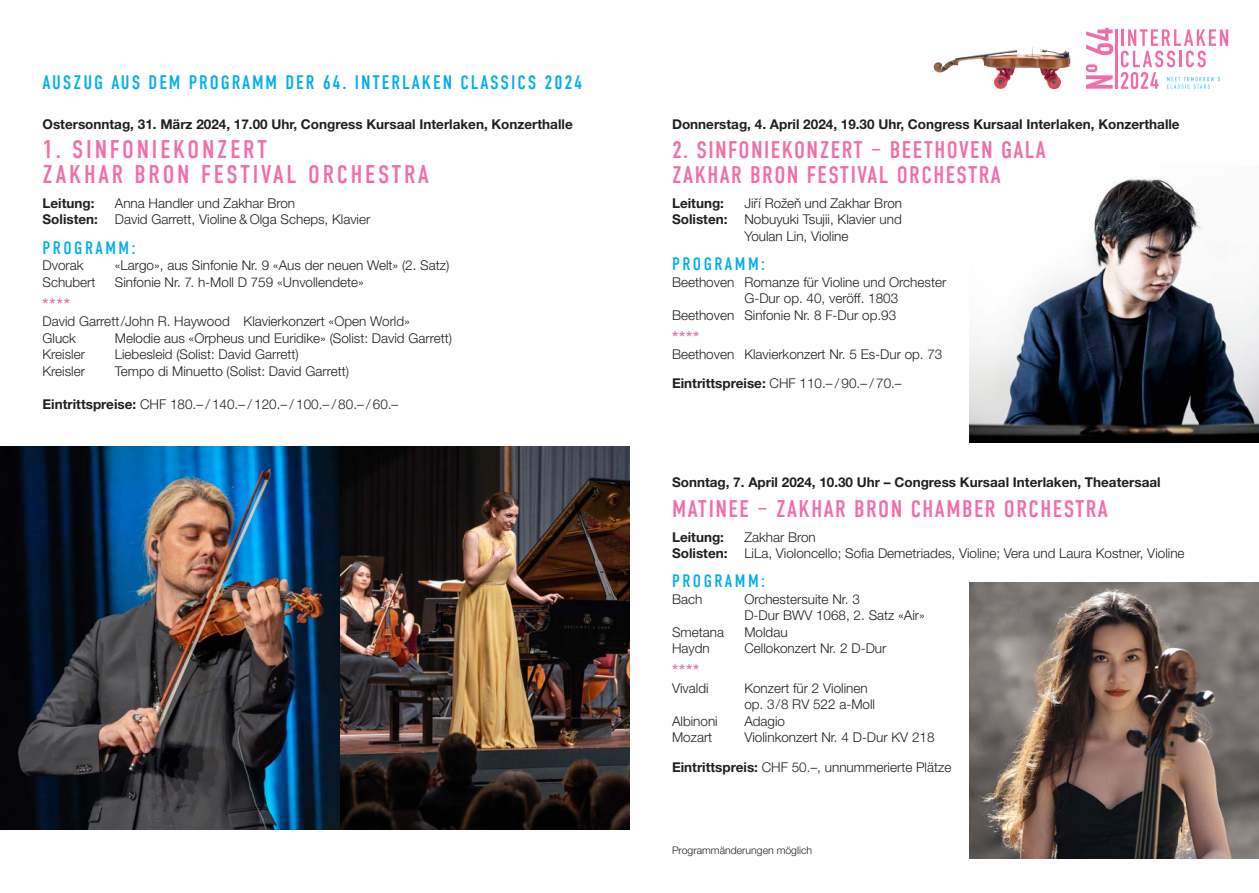
<style>
.page{position:relative;width:1259px;height:893px;background:#fff}
.page>*{position:absolute;margin:0;border:0;box-sizing:border-box;transform-origin:0 0}
.t1{font:25.5px/25px "DIN Condensed";letter-spacing:.11em;color:#f16daa}
.t2{font:24px/25px "DIN Condensed";letter-spacing:.06em;color:#f16daa}
.t3{font:19.5px "DIN Condensed";letter-spacing:.1em;color:#00aeef}
.t4{font:18px "DIN Condensed";letter-spacing:.14em;color:#00aeef}
.t5{font:500 16.5px "Helvetica Neue LT Std";color:#f16daa}
.t6{font:300 13.5px/16.5px "Helvetica Neue LT Std";color:#231f20}
.t7{font:700 13.5px "Helvetica Neue LT Std";color:#231f20}
.t8{font:300 10.5px "Helvetica Neue LT Std";color:#231f20}
.s1{font-weight:700}
</style>
<div class="page">
<img style="left:969px;top:177px;width:290px;height:265px">
<img style="left:933px;top:47px;width:128px;height:42px">
<hr style="left:1115px;top:29px;width:3px;height:60px;background:#f16daa">
<svg style="left:1121px;top:29px;width:107px;height:60px"></svg>
<svg style="left:1085px;top:64px;width:27px;height:25px"></svg>
<svg style="left:1086px;top:28px;width:27px;height:27px"></svg>
<img style="left:0;top:446px;width:629px;height:383px">
<img style="left:969px;top:583px;width:290px;height:276px">
<h3 class="t3" style="left:43px;top:72px;width:541px">AUSZUG AUS DEM PROGRAMM DER 64. INTERLAKEN CLASSICS 2024</h3>
<p class="t7" style="left:43px;top:116px;width:532px">Ostersonntag, 31. März 2024, 17.00 Uhr, Congress Kursaal Interlaken, Konzerthalle</p>
<h1 class="t1" style="left:43px;top:137px;width:387px">1. SINFONIEKONZERT<br>ZAKHAR BRON FESTIVAL ORCHESTRA</h1>
<p class="t7" style="left:43px;top:195px;width:54px">Leitung:</p>
<p class="t6" style="left:43px;top:195px;width:329px;text-align:center">Anna Handler und Zakhar Bron<br><span class="s1">Solisten:</span> David Garrett, Violine &amp; Olga Scheps, Klavier</p>
<h3 class="t4" style="left:43px;top:237px;width:94px">PROGRAMM:</h3>
<p class="t6" style="left:43px;top:257px;width:43px">Dvorak</p>
<p class="t6" style="left:115px;top:257px;width:336px">«Largo», aus Sinfonie Nr. 9 «Aus der neuen Welt» (2. Satz)</p>
<p class="t6" style="left:43px;top:273px;width:55px">Schubert</p>
<p class="t6" style="left:115px;top:273px;width:250px">Sinfonie Nr. 7. h-Moll D 759 «Unvollendete»</p>
<p class="t5" style="left:43px;top:294px;width:29px">****</p>
<p class="t6" style="left:43px;top:313px;width:369px">David Garrett/John R. Haywood Klavierkonzert «Open World»<br>Gluck</p>
<p class="t6" style="left:115px;top:329px;width:339px">Melodie aus «Orpheus und Euridike» (Solist: David Garrett)</p>
<p class="t6" style="left:43px;top:346px;width:44px">Kreisler</p>
<p class="t6" style="left:115px;top:346px;width:185px">Liebesleid (Solist: David Garrett)</p>
<p class="t6" style="left:43px;top:362px;width:44px">Kreisler</p>
<p class="t6" style="left:115px;top:362px;width:236px">Tempo di Minuetto (Solist: David Garrett)</p>
<p class="t6" style="left:43px;top:396px;width:357px"><span class="s1">Eintrittspreise:</span> CHF 180.– / 140.– / 120.– / 100.– / 80.– / 60.–</p>
<p class="t7" style="left:672px;top:116px;width:509px">Donnerstag, 4. April 2024, 19.30 Uhr, Congress Kursaal Interlaken, Konzerthalle</p>
<h2 class="t2" style="left:672px;top:138px;width:375px">2. SINFONIEKONZERT – BEETHOVEN GALA<br>ZAKHAR BRON FESTIVAL ORCHESTRA</h2>
<p class="t7" style="left:672px;top:195px;width:54px">Leitung:</p>
<p class="t6" style="left:744px;top:195px;width:159px">Jirˇí Rozˇenˇ und Zakhar Bron</p>
<p class="t6" style="left:672px;top:211px;width:231px"><span class="s1">Solisten:</span> Nobuyuki Tsujii, Klavier und</p>
<p class="t6" style="left:744px;top:228px;width:106px">Youlan Lin, Violine</p>
<h3 class="t4" style="left:672px;top:254px;width:94px">PROGRAMM:</h3>
<p class="t6" style="left:672px;top:273px;width:276px">Beethoven Romanze für Violine und Orchester</p>
<p class="t6" style="left:744px;top:290px;width:155px">G-Dur op. 40, veröff. 1803</p>
<p class="t6" style="left:672px;top:306px;width:226px">Beethoven Sinfonie Nr. 8 F-Dur op.93</p>
<p class="t5" style="left:672px;top:327px;width:29px">****</p>
<p class="t6" style="left:672px;top:339px;width:272px;line-height:29.2px">Beethoven Klavierkonzert Nr. 5 Es-Dur op. 73<br><span class="s1">Eintrittspreise:</span> CHF 110.– / 90.– / 70.–</p>
<p class="t7" style="left:672px;top:474px;width:490px">Sonntag, 7. April 2024, 10.30 Uhr – Congress Kursaal Interlaken, Theatersaal</p>
<h2 class="t2" style="left:672px;top:496px;width:437px">MATINEE – ZAKHAR BRON CHAMBER ORCHESTRA</h2>
<p class="t7" style="left:672px;top:528px;width:54px">Leitung:</p>
<p class="t6" style="left:672px;top:528px;width:514px;text-indent:72px">Zakhar Bron<br><span class="s1">Solisten:</span> LiLa, Violoncello; Sofia Demetriades, Violine; Vera und Laura Kostner, Violine</p>
<h3 class="t4" style="left:672px;top:571px;width:94px">PROGRAMM:</h3>
<p class="t6" style="left:672px;top:591px;width:32px">Bach</p>
<p class="t6" style="left:744px;top:591px;width:182px">Orchestersuite Nr. 3<br>D-Dur BWV 1068, 2. Satz «Air»</p>
<p class="t6" style="left:672px;top:624px;width:54px">Smetana</p>
<p class="t6" style="left:744px;top:624px;width:45px">Moldau</p>
<p class="t6" style="left:672px;top:640px;width:39px">Haydn</p>
<p class="t6" style="left:744px;top:640px;width:144px">Cellokonzert Nr. 2 D-Dur</p>
<p class="t5" style="left:672px;top:661px;width:29px">****</p>
<p class="t6" style="left:672px;top:679px;width:38px">Vivaldi</p>
<p class="t6" style="left:744px;top:679px;width:132px">Konzert für 2 Violinen op. 3/8 RV 522 a-Moll</p>
<p class="t6" style="left:672px;top:712px;width:47px">Albinoni</p>
<p class="t6" style="left:744px;top:712px;width:42px">Adagio</p>
<p class="t6" style="left:672px;top:729px;width:42px">Mozart</p>
<p class="t6" style="left:672px;top:723px;width:281px;line-height:29.2px;text-indent:72px">Violinkonzert Nr. 4 D-Dur KV 218<br><span class="s1">Eintrittspreis:</span> CHF 50.–, unnummerierte Plätze</p>
<p class="t8" style="left:672px;top:844px;width:142px">Programmänderungen möglich</p>
</div>
